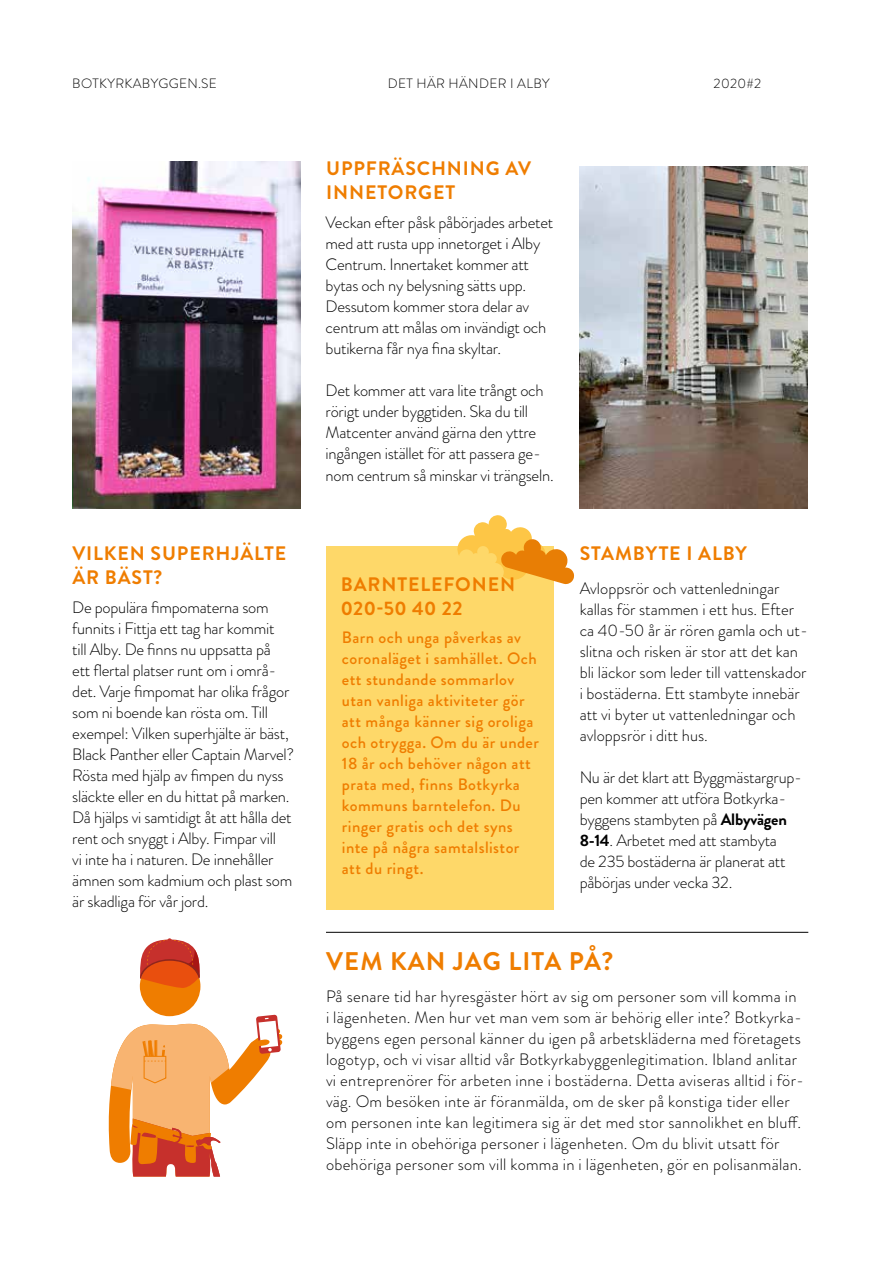
<style>
.page{position:relative;width:893px;height:1263px;background:#fff}
.page>*{position:absolute;margin:0;border:0;box-sizing:border-box;transform-origin:0 0}
.t1{font:700 25.5px "Brandon Grotesque";letter-spacing:.045em;color:#ef7d00}
.t2{font:700 19.5px/24px "Brandon Grotesque";letter-spacing:.045em;color:#ef7d00}
.t3{font:300 16.5px/21px "Brandon Grotesque";letter-spacing:-.015em;color:#000}
.t4{font:300 16.5px/21px "Brandon Grotesque";letter-spacing:.015em;color:#000}
.t5{font:500 16.5px/21px "Brandon Grotesque";letter-spacing:.025em;color:#ef7d00}
.t6{font:300 13.5px "Brandon Grotesque";letter-spacing:.025em;color:#000}
.s1{font-weight:700}
</style>
<div class="page">
<img style="left:580px;top:166px;width:228px;height:343px">
<svg style="left:108px;top:938px;width:175px;height:238px"></svg>
<div style="left:326px;top:546px;width:228px;height:363px;background:#fed869"></div>
<svg style="left:457px;top:515px;width:117px;height:69px"></svg>
<hr style="left:326px;top:932px;width:482px;height:1px;background:#000">
<img style="left:72px;top:162px;width:228px;height:347px">
<p class="t6" style="left:72px;top:74px;width:146px">BOTKYRKABYGGEN.SE</p>
<p class="t6" style="left:388px;top:74px;width:163px">DET HÄR HÄNDER I ALBY</p>
<p class="t6" style="left:714px;top:74px;width:49px">2020#2</p>
<p class="t2" style="left:72px;top:542px;width:215px">VILKEN SUPERHJÄLTE<br>ÄR BÄST?</p>
<p class="t3" style="left:72px;top:597px;width:223px">De populära fimpomaterna som funnits i Fittja ett tag har kommit<br>till Alby. De finns nu uppsatta på<br>ett flertal platser runt om i områ&shy;det. Varje fimpomat har olika frågor som ni boende kan rösta om. Till exempel: Vilken superhjälte är bäst, Black Panther eller Captain Marvel?<br>Rösta med hjälp av fimpen du nyss släckte eller en du hittat på marken.<br>Då hjälps vi samtidigt åt att hålla det rent och snyggt i Alby. Fimpar vill<br>vi inte ha i naturen. De innehåller ämnen som kadmium och plast som är skadliga för vår jord.</p>
<p class="t2" style="left:326px;top:157px;width:207px">UPPFRÄSCHNING AV<br>INNETORGET</p>
<p class="t3" style="left:326px;top:212px;width:229px">Veckan efter påsk påbörjades arbetet med att rusta upp innetorget i Alby Centrum. Innertaket kommer att bytas och ny belysning sätts upp.<br>Dessutom kommer stora delar av centrum att målas om invändigt och butikerna får nya fina skyltar.</p>
<p class="t3" style="left:326px;top:380px;width:230px">Det kommer att vara lite trångt och rörigt under byggtiden. Ska du till Matcenter använd gärna den yttre ingången istället för att passera ge&shy;nom centrum så minskar vi trängseln.</p>
<p class="t2" style="left:341px;top:572px;width:176px">BARNTELEFONEN<br>020-50 40 22</p>
<p class="t5" style="left:342px;top:627px;width:199px">Barn och unga påverkas av coronaläget i samhället. Och ett stundande sommarlov utan vanliga aktiviteter gör att många känner sig oroliga och otrygga. Om du är under<br>18 år och behöver någon att prata med, finns Botkyrka kommuns barntelefon. Du ringer gratis och det syns inte på några samtalslistor att du ringt.</p>
<p class="t2" style="left:580px;top:542px;width:169px">STAMBYTE I ALBY</p>
<p class="t3" style="left:580px;top:578px;width:230px">Avloppsrör och vattenledningar kallas för stammen i ett hus. Efter ca 40-50 år är rören gamla och ut&shy;slitna och risken är stor att det kan bli läckor som leder till vattenskador i bostäderna. Ett stambyte innebär att vi byter ut vattenledningar och avloppsrör i ditt hus.</p>
<p class="t3" style="left:580px;top:767px;width:224px">Nu är det klart att Byggmästargrup&shy;pen kommer att utföra Botkyrka&shy;byggens stambyten på <span class="s1">Albyvägen<br>8-14</span>. Arbetet med att stambyta<br>de 235 bostäderna är planerat att påbörjas under vecka 32.</p>
<h1 class="t1" style="left:326px;top:943px;width:289px">VEM KAN JAG LITA PÅ?</h1>
<p class="t4" style="left:326px;top:986px;width:480px">På senare tid har hyresgäster hört av sig om personer som vill komma in<br>i lägenheten. Men hur vet man vem som är behörig eller inte? Botkyrka&shy;byggens egen personal känner du igen på arbetskläderna med företagets logotyp, och vi visar alltid vår Botkyrkabyggenlegitimation. Ibland anlitar vi entreprenörer för arbeten inne i bostäderna. Detta aviseras alltid i för&shy;väg. Om besöken inte är föranmälda, om de sker på konstiga tider eller om personen inte kan legitimera sig är det med stor sannolikhet en bluff.<br>Släpp inte in obehöriga personer i lägenheten. Om du blivit utsatt för obehöriga personer som vill komma in i lägenheten, gör en polisanmälan.</p>
</div>
